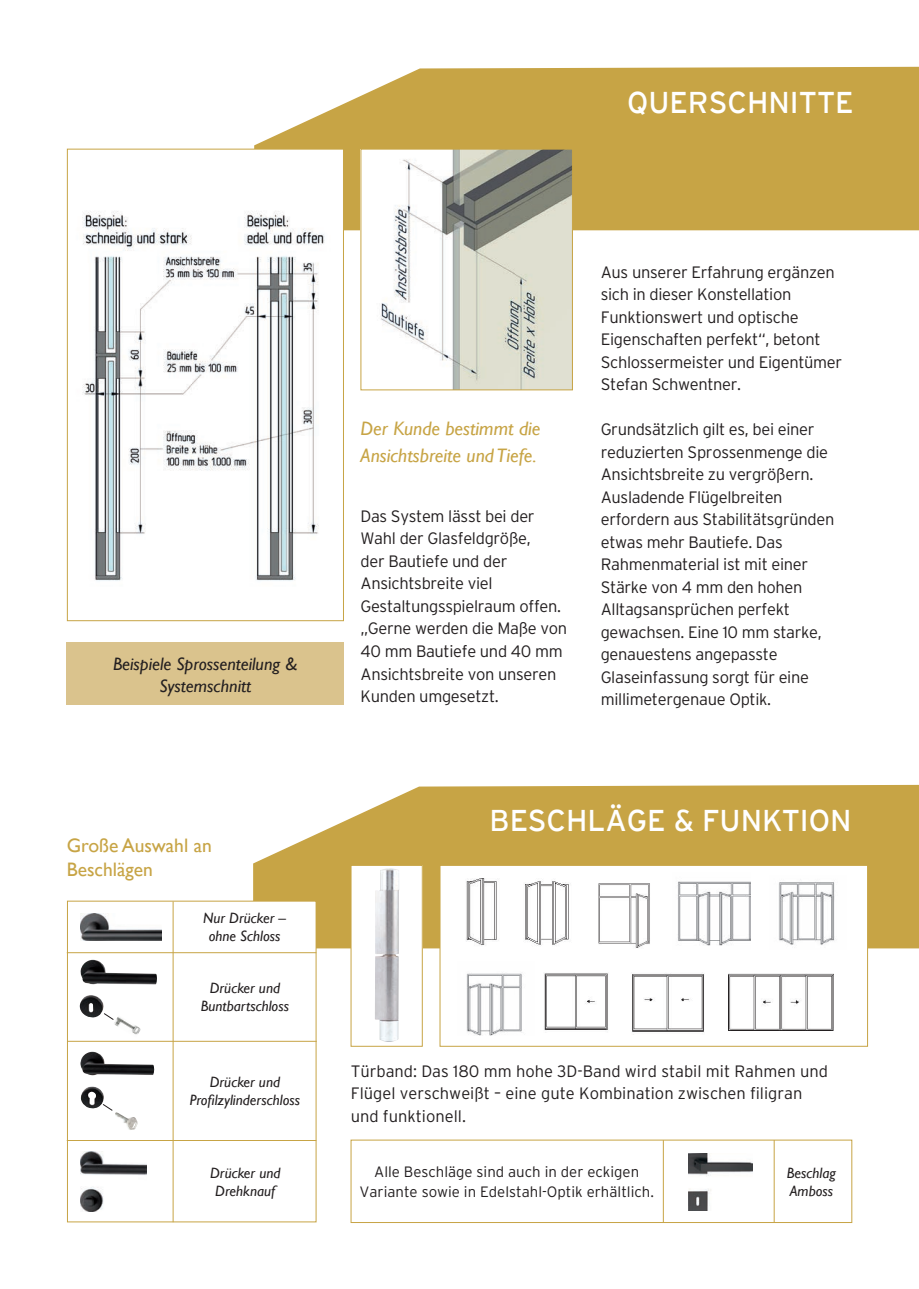
<style>
.page{position:relative;width:919px;height:1289px;background:#fff}
.page>*{position:absolute;margin:0;border:0;box-sizing:border-box;transform-origin:0 0}
.t1{font:30px "Interstate";color:#fff}
.t2{font:italic 19.5px/27px "Gill Sans";color:#c7a445}
.t3{font:19.5px/23.4px "Gill Sans";color:#c7a445}
.t4{font:italic 18px/22.5px "Gill Sans";color:#231f20;text-align:center}
.t5{font:300 16.5px/22.5px "Interstate";letter-spacing:-.02em;color:#231f20}
.t6{font:300 16.5px/22.5px "Interstate";color:#231f20}
.t7{font:italic 15px/18px "Gill Sans";color:#231f20;text-align:center}
.t8{font:300 15px/19.5px "Interstate";color:#231f20;text-align:center}
</style>
<div class="page">
<svg style="left:254px;top:67px;width:664px;height:163px;background:#cbab55"></svg>
<img style="left:82px;top:151px;width:260px;height:430px">
<div style="left:67px;top:149px;width:277px;height:472px;border:1px solid #c7a445"></div>
<div style="left:67px;top:642px;width:277px;height:63px;background:#dac38d"></div>
<img style="left:362px;top:151px;width:208px;height:237px">
<svg style="left:253px;top:784px;width:665px;height:164px;background:#cdae5b"></svg>
<img style="left:688px;top:1153px;width:64px;height:57px">
<div style="left:67px;top:901px;width:249px;height:320px;background:#fff"></div>
<div style="left:67px;top:900px;width:249px;height:322px;border:1px solid #c7a445"></div>
<img style="left:81px;top:913px;width:81px;height:27px">
<img style="left:80px;top:1051px;width:74px;height:57px">
<img style="left:115px;top:1112px;width:23px;height:17px">
<svg style="left:102px;top:1103px;width:11px;height:7px"></svg>
<img style="left:81px;top:1151px;width:65px;height:60px">
<img style="left:80px;top:959px;width:77px;height:58px">
<img style="left:114px;top:1015px;width:27px;height:20px">
<svg style="left:103px;top:1012px;width:11px;height:8px"></svg>
<hr style="left:67px;top:952px;width:249px;height:1px;background:#c7a445">
<hr style="left:67px;top:1140px;width:249px;height:1px;background:#c7a445">
<hr style="left:173px;top:901px;width:1px;height:321px;background:#c7a445">
<hr style="left:773px;top:1139px;width:1px;height:83px;background:#c7a445">
<hr style="left:663px;top:1140px;width:1px;height:82px;background:#c7a445">
<hr style="left:67px;top:1040px;width:250px;height:1px;background:#c7a445">
<div style="left:351px;top:865px;width:71px;height:181px;background:#fff"></div>
<img style="left:375px;top:868px;width:24px;height:173px">
<div style="left:350px;top:865px;width:72px;height:181px;border:1px solid #c7a445"></div>
<div style="left:440px;top:865px;width:427px;height:181px;background:#fff"></div>
<div style="left:439px;top:865px;width:428px;height:181px;border:1px solid #c7a445"></div>
<img style="left:466px;top:878px;width:33px;height:68px">
<img style="left:525px;top:881px;width:44px;height:65px">
<img style="left:598px;top:883px;width:52px;height:65px">
<img style="left:677px;top:881px;width:73px;height:65px">
<img style="left:778px;top:882px;width:57px;height:63px">
<img style="left:466px;top:973px;width:56px;height:62px">
<img style="left:544px;top:973px;width:64px;height:57px">
<img style="left:632px;top:972px;width:72px;height:60px">
<img style="left:728px;top:973px;width:105px;height:57px">
<h1 class="t1" style="left:627px;top:85px;width:228px">QUERSCHNITTE</h1>
<p class="t4" style="left:113px;top:652px;width:186px">Beispiele Sprossenteilung &amp;<br>Systemschnitt</p>
<p class="t3" style="left:67px;top:833px;width:146px">Große Auswahl an<br>Beschlägen</p>
<p class="t7" style="left:203px;top:909px;width:84px">Nur Drücker – ohne Schloss</p>
<p class="t7" style="left:201px;top:979px;width:90px">Drücker und<br>Buntbartschloss</p>
<p class="t7" style="left:190px;top:1072px;width:112px">Drücker und<br>Profilzylinderschloss</p>
<p class="t7" style="left:210px;top:1163px;width:72px">Drücker und<br>Drehknauf</p>
<p class="t2" style="left:360px;top:414px;width:181px">Der Kunde bestimmt die<br>Ansichtsbreite und Tiefe.</p>
<p class="t5" style="left:360px;top:504px;width:208px">Das System lässt bei der<br>Wahl der Glasfeldgröße,<br>der Bautiefe und der<br>Ansichtsbreite viel<br>Gestaltungsspielraum offen. „Gerne werden die Maße von<br>40 mm Bautiefe und 40 mm<br>Ansichtsbreite von unseren<br>Kunden umgesetzt.</p>
<p class="t5" style="left:600px;top:260px;width:243px">Aus unserer Erfahrung ergänzen sich in dieser Konstellation<br>Funktionswert und optische<br>Eigenschaften perfekt“, betont<br>Schlossermeister und Eigentümer<br>Stefan Schwentner.</p>
<p class="t5" style="left:600px;top:418px;width:235px">Grundsätzlich gilt es, bei einer reduzierten Sprossenmenge die<br>Ansichtsbreite zu vergrößern.<br>Ausladende Flügelbreiten erfordern aus Stabilitätsgründen etwas mehr Bautiefe. Das<br>Rahmenmaterial ist mit einer<br>Stärke von 4 mm den hohen<br>Alltagsansprüchen perfekt gewachsen. Eine 10 mm starke, genauestens angepasste<br>Glaseinfassung sorgt für eine millimetergenaue Optik.</p>
<h1 class="t1" style="left:489px;top:803px;width:363px">BESCHLÄGE &amp; FUNKTION</h1>
<p class="t6" style="left:350px;top:1059px;width:479px">Türband: Das 180 mm hohe 3D-Band wird stabil mit Rahmen und<br>Flügel verschweißt – eine gute Kombination zwischen filigran und funktionell.</p>
<p class="t8" style="left:359px;top:1162px;width:296px">Alle Beschläge sind auch in der eckigen<br>Variante sowie in Edelstahl-Optik erhältlich.</p>
<p class="t7" style="left:786px;top:1163px;width:50px;text-align:left">Beschlag<br>Amboss</p>
</div>
